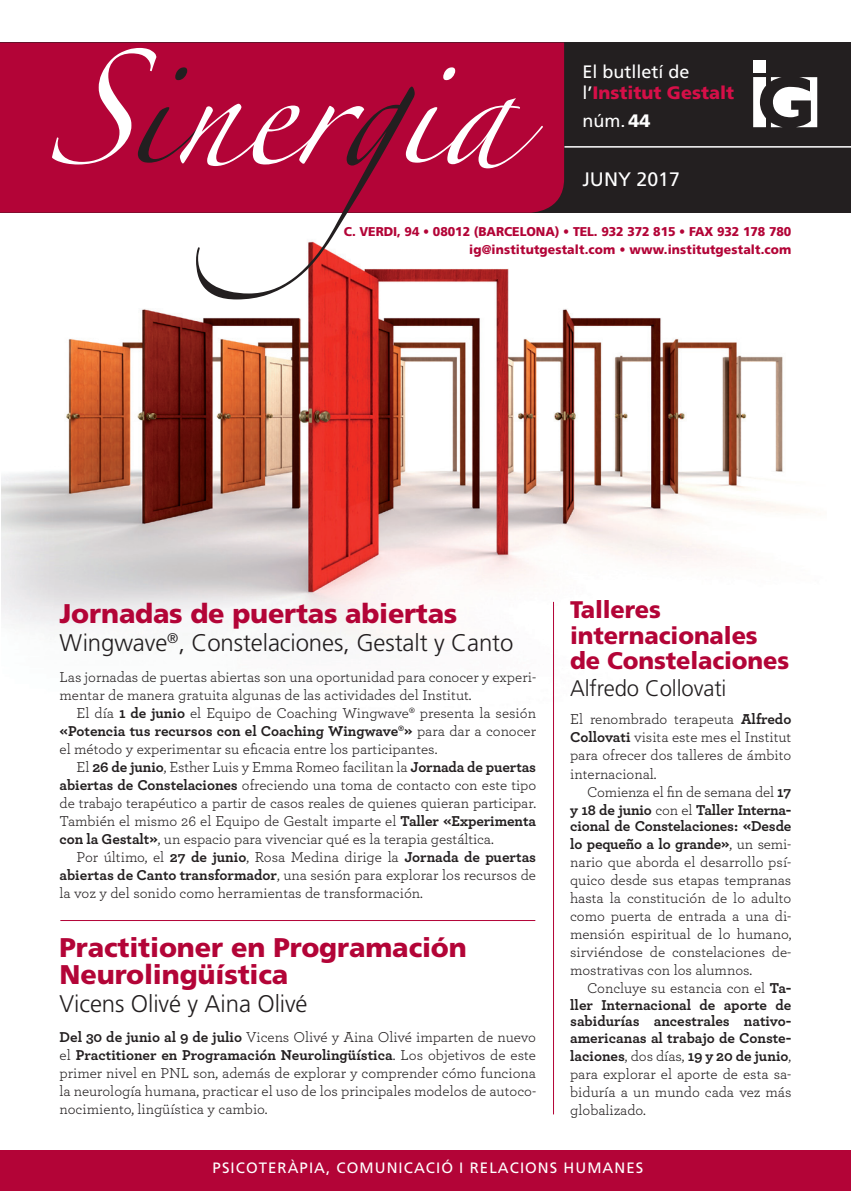
<style>
.page{position:relative;width:851px;height:1191px;background:#fff}
.page>*{position:absolute;margin:0;border:0;box-sizing:border-box;transform-origin:0 0}
.t1{font:103.8px "Zapfino";color:#fff}
.t2{font:900 27px/27px "Frutiger";letter-spacing:-.005em;color:#b30437}
.t3{font:300 24px "Frutiger";letter-spacing:-.005em;color:#231f20}
.t4{font:900 24px/25.5px "Frutiger";letter-spacing:-.005em;color:#b30437}
.t5{font:300 22.5px "Frutiger";letter-spacing:-.005em;color:#231f20}
.t6{font:19.5px "Frutiger";color:#fff}
.t7{font:900 18px/21px "Frutiger";color:#d60f48}
.t8{font:18px "Frutiger";color:#fff}
.t9{font:15px/18px "Archer";color:#231f20;text-align:justify}
.t10{font:700 15px/16.5px "Archer";letter-spacing:-.005em;color:#231f20;text-align:justify}
.t11{font:15px "Frutiger";letter-spacing:.07em;color:#fff}
.t12{font:900 12.75px/18px "Frutiger";letter-spacing:-.005em;color:#b30437;text-align:right;scale:.96 1}
.s1{color:#231f20}
.s2{font-weight:400;color:#fff}
.s3{font-weight:900}
.s4{font-weight:700}
.s5{font-weight:400}
</style>
<div class="page">
<img style="left:2px;top:241px;width:803px;height:401px">
<div style="left:0;top:43px;width:850px;height:170px;background:#231f20"></div>
<div style="left:0;top:43px;width:564px;height:170px;background:#b30437"></div>
<div style="left:0;top:1150px;width:850px;height:41px;background:#b30437"></div>
<div style="left:753px;top:60px;width:12px;height:13px;background:#fff"></div>
<svg style="left:753px;top:77px;width:64px;height:50px"></svg>
<hr style="left:564px;top:146px;width:286px;height:2px;background:#fff">
<hr style="left:553px;top:602px;width:1px;height:512px;background:#b30437">
<hr style="left:60px;top:920px;width:475px;height:1px;background:#b30437">
<h1 class="t1" style="left:46px;top:66px;width:513px">S<span class="s1">i</span>ner<span class="s1">g</span>ia</h1>
<p class="t7" style="left:582px;top:61px;width:153px"><span class="s2">El butlletí de l’</span>Institut Gestalt</p>
<p class="t8" style="left:582px;top:110px;width:70px">núm. <span class="s3">44</span></p>
<h3 class="t6" style="left:582px;top:168px;width:99px">JUNY 2017</h3>
<p class="t12" style="left:344px;top:222px;width:467px">C. Verdi, 94 • 08012 (Barcelona) • tel. 932 372 815 • fax 932 178 780 ig@institutgestalt.com • www.institutgestalt.com</p>
<h2 class="t2" style="left:60px;top:599px;width:399px">Jornadas de puertas abiertas</h2>
<h3 class="t3" style="left:60px;top:629px;width:455px">Wingwave<sup>®</sup>, Constelaciones, Gestalt y Canto</h3>
<p class="t9" style="left:60px;top:667px;width:478px">Las jornadas de puertas abiertas son una oportunidad para conocer y experi&shy;mentar de manera gratuita algunas de las actividades del Institut.</p>
<p class="t9" style="left:60px;top:703px;width:478px;text-indent:17px">El día <span class="s4">1 de junio</span> el Equipo de Coaching Wingwave® presenta la sesión <span class="s4">«Potencia tus recursos con el Coaching Wingwave®»</span> para dar a conocer el método y experimentar su eficacia entre los participantes.</p>
<p class="t9" style="left:60px;top:757px;width:478px;text-indent:17px">El <span class="s4">26 de junio</span>, Esther Luis y Emma Romeo facilitan la <span class="s4">Jornada de puertas abiertas de Constelaciones</span> ofreciendo una toma de contacto con este tipo de trabajo terapéutico a partir de casos reales de quienes quieran participar.<br>También el mismo 26 el Equipo de Gestalt imparte el <span class="s4">Taller «Experimenta con la Gestalt»</span>, un espacio para vivenciar qué es la terapia gestáltica.</p>
<p class="t9" style="left:60px;top:847px;width:478px;text-indent:17px">Por último, el <span class="s4">27 de junio</span>, Rosa Medina dirige la <span class="s4">Jornada de puertas abiertas de Canto transformador</span>, una sesión para explorar los recursos de la voz y del sonido como herramientas de transformación.</p>
<h2 class="t2" style="left:60px;top:933px;width:409px">Practitioner en Programación<br>Neurolingüística</h2>
<h3 class="t3" style="left:60px;top:990px;width:249px">Vicens Olivé y Aina Olivé</h3>
<p class="t9" style="left:60px;top:1027px;width:478px"><span class="s4">Del 30 de junio al 9 de julio</span> Vicens Olivé y Aina Olivé imparten de nuevo el <span class="s4">Practitioner en Programación Neurolingüística</span>. Los objetivos de este primer nivel en PNL son, además de explorar y comprender cómo funciona la neurología humana, practicar el uso de los principales modelos de autoco&shy;nocimiento, lingüística y cambio.</p>
<h3 class="t4" style="left:570px;top:597px;width:220px">Talleres internacionales de Constelaciones</h3>
<h3 class="t5" style="left:570px;top:676px;width:158px">Alfredo Collovati</h3>
<p class="t9" style="left:570px;top:710px;width:223px">El renombrado terapeuta <span class="s4">Alfredo Collovati</span> visita este mes el Institut para ofrecer dos talleres de ámbito internacional.</p>
<p class="t9" style="left:570px;top:782px;width:223px;text-align:right">Comienza el fin de semana del <span class="s4">17<br>y 18 de junio</span> con el <span class="s4">Taller Interna-</span></p>
<p class="t9" style="left:570px;top:816px;width:223px"><span class="s4">cional de Constelaciones: «Desde lo pequeño a lo grande»</span>, un semi&shy;nario que aborda el desarrollo psí&shy;quico desde sus etapas tempranas hasta la constitución de lo adulto como puerta de entrada a una di&shy;mensión espiritual de lo humano, sirviéndose de constelaciones de&shy;mostrativas con los alumnos.</p>
<p class="t10" style="left:570px;top:979px;width:223px;text-indent:17px"><span class="s5">Concluye su estancia con el</span> Ta&shy;ller Internacional de aporte de sabidurías ancestrales nativo&shy;americanas al trabajo de Conste-</p>
<p class="t9" style="left:570px;top:1046px;width:223px"><span class="s4">laciones</span>, dos días, <span class="s4">19 y 20 de junio</span>, para explorar el aporte de esta sa&shy;biduría a un mundo cada vez más globalizado.</p>
<p class="t11" style="left:212px;top:1158px;width:432px">PSICOTERÀPIA, COMUNICACIÓ I RELACIONS HUMANES</p>
</div>
